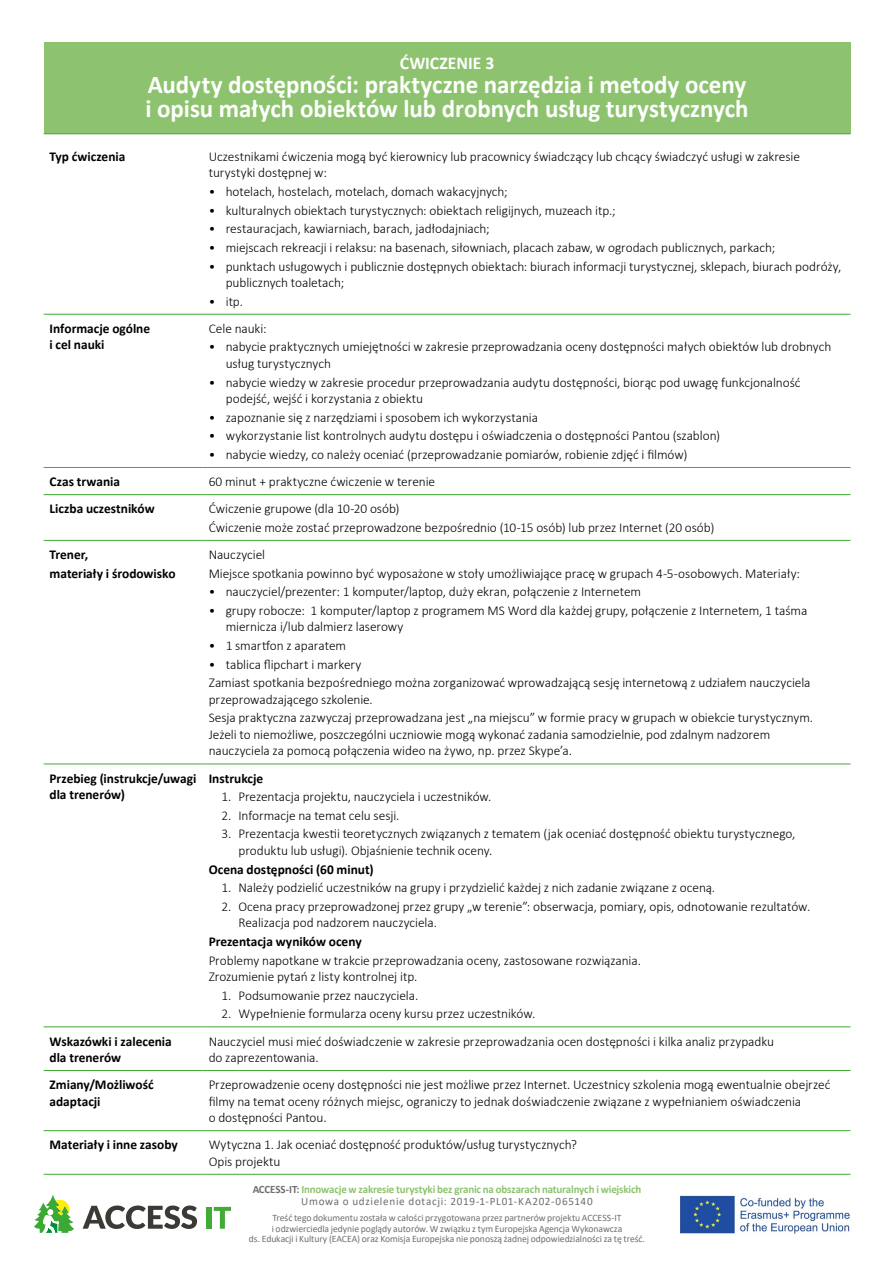
<style>
.page{position:relative;width:893px;height:1263px;background:#fff}
.page>*{position:absolute;margin:0;border:0;box-sizing:border-box;transform-origin:0 0}
.t1{font:700 25.5px/24px "Calibri";letter-spacing:-.005em;color:#fff}
.t2{font:700 18px "Calibri";color:#fff}
.t3{font:300 13.5px/16.5px "Calibri";letter-spacing:-.005em;color:#000}
.t4{font:700 13.5px/16.5px "Calibri";color:#000}
.t5{font:700 11.25px/12px "Calibri";letter-spacing:-.015em;color:#8dc36e;text-align:center}
.t6{font:9.75px/10.5px "Calibri";letter-spacing:-.005em;color:#706f6f;text-align:center}
.s1{color:#706f6f}
.s2{font-weight:400;color:#706f6f}
</style>
<div class="page">
<div style="left:44px;top:43px;width:806px;height:91px;background:#8dc36e"></div>
<hr style="left:44px;top:314px;width:159px;height:1px;background:#40ab35">
<hr style="left:203px;top:314px;width:647px;height:1px;background:#40ab35">
<hr style="left:44px;top:467px;width:159px;height:1px;background:#40ab35">
<hr style="left:203px;top:467px;width:647px;height:1px;background:#40ab35">
<hr style="left:44px;top:494px;width:159px;height:1px;background:#40ab35">
<hr style="left:203px;top:494px;width:647px;height:1px;background:#40ab35">
<hr style="left:44px;top:540px;width:159px;height:1px;background:#40ab35">
<hr style="left:203px;top:540px;width:647px;height:1px;background:#40ab35">
<hr style="left:44px;top:763px;width:159px;height:1px;background:#40ab35">
<hr style="left:203px;top:763px;width:647px;height:1px;background:#40ab35">
<hr style="left:44px;top:1026px;width:159px;height:1px;background:#40ab35">
<hr style="left:203px;top:1026px;width:647px;height:1px;background:#40ab35">
<hr style="left:44px;top:1070px;width:159px;height:1px;background:#40ab35">
<hr style="left:203px;top:1070px;width:647px;height:1px;background:#40ab35">
<hr style="left:44px;top:1130px;width:159px;height:1px;background:#40ab35">
<hr style="left:203px;top:1130px;width:647px;height:1px;background:#40ab35">
<hr style="left:44px;top:133px;width:159px;height:1px;background:#40ab35">
<hr style="left:203px;top:133px;width:647px;height:1px;background:#40ab35">
<hr style="left:44px;top:1174px;width:159px;height:1px;background:#40ab35">
<hr style="left:203px;top:1174px;width:647px;height:1px;background:#40ab35">
<svg style="left:83px;top:1205px;width:114px;height:24px"></svg>
<div style="left:206px;top:1207px;width:5px;height:22px;background:#40ab35"></div>
<svg style="left:214px;top:1207px;width:17px;height:22px"></svg>
<svg style="left:34px;top:1195px;width:40px;height:38px"></svg>
<img style="left:680px;top:1195px;width:170px;height:39px">
<h2 class="t2" style="left:400px;top:50px;width:96px">ĆWICZENIE 3</h2>
<h1 class="t1" style="left:145px;top:72px;width:605px">Audyty dostępności: praktyczne narzędzia i metody oceny i opisu małych obiektów lub drobnych usług turystycznych</h1>
<p class="t4" style="left:50px;top:148px;width:77px">Typ ćwiczenia</p>
<p class="t3" style="left:209px;top:148px;width:593px">Uczestnikami ćwiczenia mogą być kierownicy lub pracownicy świadczący lub chcący świadczyć usługi w zakresie turystyki dostępnej w:</p>
<p class="t3" style="left:209px;top:183px;width:300px">• hotelach, hostelach, motelach, domach wakacyjnych;</p>
<p class="t3" style="left:209px;top:202px;width:408px">• kulturalnych obiektach turystycznych: obiektach religijnych, muzeach itp.;</p>
<p class="t3" style="left:209px;top:220px;width:282px">• restauracjach, kawiarniach, barach, jadłodajniach;</p>
<p class="t3" style="left:209px;top:239px;width:568px">• miejscach rekreacji i relaksu: na basenach, siłowniach, placach zabaw, w ogrodach publicznych, parkach;</p>
<p class="t3" style="left:226px;top:258px;width:617px;text-indent:-17px">• punktach usługowych i publicznie dostępnych obiektach: biurach informacji turystycznej, sklepach, biurach podróży, publicznych toaletach;</p>
<p class="t3" style="left:209px;top:293px;width:36px">• itp.</p>
<p class="t4" style="left:50px;top:320px;width:102px">Informacje ogólne i cel nauki</p>
<p class="t3" style="left:209px;top:320px;width:59px">Cele nauki:</p>
<p class="t3" style="left:226px;top:339px;width:607px;text-indent:-17px">• nabycie praktycznych umiejętności w zakresie przeprowadzania oceny dostępności małych obiektów lub drobnych usług turystycznych</p>
<p class="t3" style="left:226px;top:374px;width:576px;text-indent:-17px">• nabycie wiedzy w zakresie procedur przeprowadzania audytu dostępności, biorąc pod uwagę funkcjonalność podejść, wejść i korzystania z obiektu</p>
<p class="t3" style="left:209px;top:409px;width:331px">• zapoznanie się z narzędziami i sposobem ich wykorzystania</p>
<p class="t3" style="left:209px;top:427px;width:513px">• wykorzystanie list kontrolnych audytu dostępu i oświadczenia o dostępności Pantou (szablon)</p>
<p class="t3" style="left:209px;top:446px;width:480px">• nabycie wiedzy, co należy oceniać (przeprowadzanie pomiarów, robienie zdjęć i filmów)</p>
<p class="t4" style="left:50px;top:473px;width:72px">Czas trwania</p>
<p class="t3" style="left:209px;top:473px;width:228px">60 minut + praktyczne ćwiczenie w terenie</p>
<p class="t4" style="left:50px;top:500px;width:107px">Liczba uczestników</p>
<p class="t3" style="left:209px;top:499px;width:507px;line-height:18.6px">Ćwiczenie grupowe (dla 10-20 osób)<br>Ćwiczenie może zostać przeprowadzone bezpośrednio (10-15 osób) lub przez Internet (20 osób)</p>
<p class="t4" style="left:50px;top:545px;width:128px;line-height:18.6px">Trener,<br>materiały i środowisko</p>
<p class="t3" style="left:209px;top:545px;width:593px;line-height:18.6px">Nauczyciel<br>Miejsce spotkania powinno być wyposażone w stoły umożliwiające pracę w grupach 4-5-osobowych. Materiały:</p>
<p class="t3" style="left:209px;top:583px;width:434px">• nauczyciel/prezenter: 1 komputer/laptop, duży ekran, połączenie z Internetem</p>
<p class="t3" style="left:226px;top:602px;width:583px;text-indent:-17px">• grupy robocze: 1 komputer/laptop z programem MS Word dla każdej grupy, połączenie z Internetem, 1 taśma miernicza i/lub dalmierz laserowy</p>
<p class="t3" style="left:209px;top:637px;width:139px">• 1 smartfon z aparatem</p>
<p class="t3" style="left:209px;top:655px;width:603px;line-height:18.6px">• tablica flipchart i markery<br>Zamiast spotkania bezpośredniego można zorganizować wprowadzającą sesję internetową z udziałem nauczyciela</p>
<p class="t3" style="left:209px;top:690px;width:606px;line-height:18.6px">przeprowadzającego szkolenie.<br>Sesja praktyczna zazwyczaj przeprowadzana jest „na miejscu” w formie pracy w grupach w obiekcie turystycznym.</p>
<p class="t3" style="left:209px;top:726px;width:563px">Jeżeli to niemożliwe, poszczególni uczniowie mogą wykonać zadania samodzielnie, pod zdalnym nadzorem nauczyciela za pomocą połączenia wideo na żywo, np. przez Skype’a.</p>
<p class="t4" style="left:50px;top:770px;width:148px">Przebieg (instrukcje/uwagi dla trenerów)</p>
<p class="t4" style="left:209px;top:770px;width:56px">Instrukcje</p>
<p class="t3" style="left:221px;top:788px;width:272px">1. Prezentacja projektu, nauczyciela i uczestników.</p>
<p class="t3" style="left:221px;top:807px;width:179px">2. Informacje na temat celu sesji.</p>
<p class="t3" style="left:238px;top:826px;width:559px;text-indent:-17px">3. Prezentacja kwestii teoretycznych związanych z tematem (jak oceniać dostępność obiektu turystycznego, produktu lub usługi). Objaśnienie technik oceny.</p>
<p class="t4" style="left:209px;top:861px;width:166px">Ocena dostępności (60 minut)</p>
<p class="t3" style="left:221px;top:879px;width:495px">1. Należy podzielić uczestników na grupy i przydzielić każdej z nich zadanie związane z oceną.</p>
<p class="t3" style="left:238px;top:898px;width:573px;text-indent:-17px">2. Ocena pracy przeprowadzonej przez grupy „w terenie”: obserwacja, pomiary, opis, odnotowanie rezultatów.<br>Realizacja pod nadzorem nauczyciela.</p>
<p class="t4" style="left:209px;top:933px;width:155px">Prezentacja wyników oceny</p>
<p class="t3" style="left:209px;top:952px;width:434px">Problemy napotkane w trakcie przeprowadzania oceny, zastosowane rozwiązania.<br>Zrozumienie pytań z listy kontrolnej itp.</p>
<p class="t3" style="left:221px;top:987px;width:198px">1. Podsumowanie przez nauczyciela.</p>
<p class="t3" style="left:221px;top:1005px;width:316px">2. Wypełnienie formularza oceny kursu przez uczestników.</p>
<p class="t4" style="left:50px;top:1032px;width:124px">Wskazówki i zalecenia dla trenerów</p>
<p class="t3" style="left:209px;top:1033px;width:567px">Nauczyciel musi mieć doświadczenie w zakresie przeprowadzania ocen dostępności i kilka analiz przypadku do zaprezentowania.</p>
<p class="t4" style="left:50px;top:1076px;width:106px">Zmiany/Możliwość adaptacji</p>
<p class="t3" style="left:209px;top:1076px;width:623px">Przeprowadzenie oceny dostępności nie jest możliwe przez Internet. Uczestnicy szkolenia mogą ewentualnie obejrzeć filmy na temat oceny różnych miejsc, ograniczy to jednak doświadczenie związane z wypełnianiem oświadczenia<br>o dostępności Pantou.</p>
<p class="t4" style="left:50px;top:1136px;width:130px">Materiały i inne zasoby</p>
<p class="t3" style="left:209px;top:1136px;width:370px">Wytyczna 1. Jak oceniać dostępność produktów/usług turystycznych?<br>Opis projektu</p>
<p class="t5" style="left:253px;top:1183px;width:390px"><span class="s1">ACCESS-IT:</span> Innowacje w zakresie turystyki bez granic na obszarach naturalnych i wiejskich<br><span class="s2">Umowa o udzielenie dotacji: 2019-1-PL01-KA202-065140</span></p>
<p class="t6" style="left:249px;top:1212px;width:398px">Treść tego dokumentu została w całości przygotowana przez partnerów projektu ACCESS-IT<br>i odzwierciedla jedynie poglądy autorów. W związku z tym Europejska Agencja Wykonawcza<br>ds. Edukacji i Kultury (EACEA) oraz Komisja Europejska nie ponoszą żadnej odpowiedzialności za tę treść.</p>
</div>
